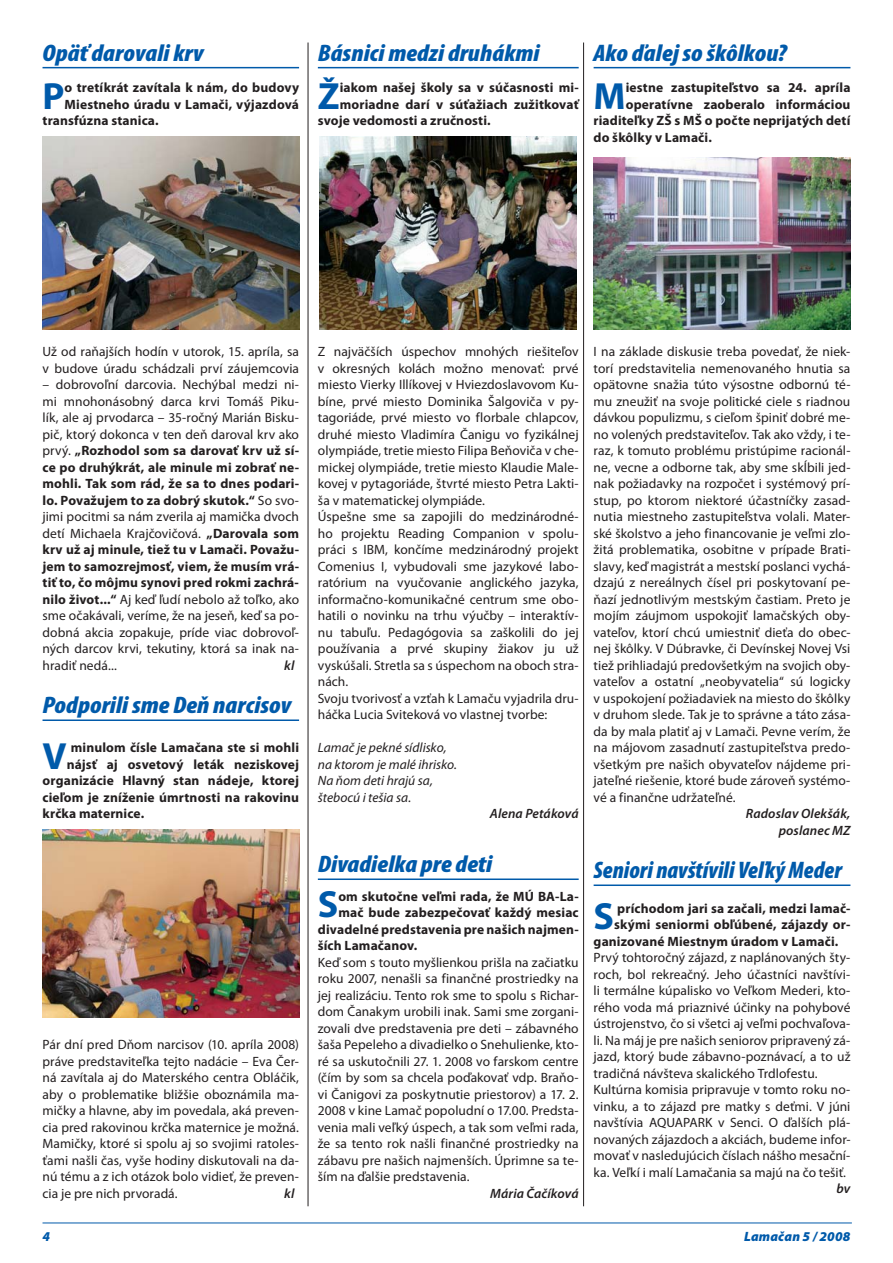
<style>
.page{position:relative;width:893px;height:1263px;background:#fff}
.page>*{position:absolute;margin:0;border:0;box-sizing:border-box;transform-origin:0 0}
.t1{font:700 37.95px "Myriad Pro";color:#005aaa}
.t2{font:italic 900 condensed 24px "Myriad Pro";color:#005aaa;scale:1.1 1}
.t3{font:italic 900 condensed 24px "Myriad Pro";color:#005aaa}
.t4{font:13.5px/16.5px "Myriad Pro";color:#231f20;text-align:justify}
.t5{font:700 13.5px "Myriad Pro";letter-spacing:.01em;color:#231f20}
.t6{font:italic 13.5px/16.5px "Myriad Pro";color:#231f20}
.t7{font:italic 600 13.5px/16.5px "Myriad Pro";letter-spacing:.005em;color:#231f20;text-align:right}
.t8{font:italic 900 13.5px "Myriad Pro";letter-spacing:.015em;color:#005aaa}
.s1{font-weight:700}
</style>
<div class="page">
<hr style="left:43px;top:1222px;width:809px;height:1px;background:#005aaa">
<hr style="left:43px;top:67px;width:256px;height:1px;background:#005aaa">
<hr style="left:43px;top:719px;width:256px;height:2px;background:#005aaa">
<hr style="left:308px;top:43px;width:1px;height:1163px;background:#231f20">
<hr style="left:583px;top:43px;width:1px;height:1163px;background:#231f20">
<img style="left:43px;top:136px;width:256px;height:194px">
<hr style="left:318px;top:67px;width:261px;height:1px;background:#005aaa">
<hr style="left:318px;top:878px;width:261px;height:2px;background:#005aaa">
<hr style="left:594px;top:67px;width:256px;height:1px;background:#005aaa">
<hr style="left:594px;top:884px;width:256px;height:2px;background:#005aaa">
<img style="left:43px;top:829px;width:256px;height:188px">
<img style="left:320px;top:136px;width:256px;height:194px">
<img style="left:594px;top:157px;width:256px;height:173px">
<h2 class="t2" style="left:43px;top:43px;width:148px">Opäť darovali krv</h2>
<h1 class="t1" style="left:43px;top:81px;width:24px">P</h1>
<p class="t5" style="left:65px;top:82px;width:236px">o tretíkrát zavítala k nám, do budovy</p>
<p class="t5" style="left:65px;top:99px;width:236px">Miestneho úradu v Lamači, výjazdová</p>
<p class="t5" style="left:43px;top:115px;width:118px">transfúzna stanica.</p>
<h2 class="t2" style="left:318px;top:43px;width:203px">Básnici medzi druhákmi</h2>
<h1 class="t1" style="left:318px;top:81px;width:23px">Ž</h1>
<p class="t5" style="left:340px;top:82px;width:240px">iakom našej školy sa v súčasnosti mi-</p>
<p class="t5" style="left:340px;top:99px;width:240px">moriadne darí v súťažiach zužitkovať</p>
<p class="t5" style="left:318px;top:115px;width:174px">svoje vedomosti a zručnosti.</p>
<h2 class="t2" style="left:594px;top:43px;width:177px">Ako ďalej so škôlkou?</h2>
<h1 class="t1" style="left:594px;top:81px;width:34px">M</h1>
<p class="t5" style="left:626px;top:82px;width:226px">iestne zastupiteľstvo sa 24. apríla</p>
<p class="t5" style="left:626px;top:99px;width:226px">operatívne zaoberalo informáciou</p>
<p class="t5" style="left:594px;top:115px;width:258px">riaditeľky ZŠ s MŠ o počte neprijatých detí</p>
<p class="t5" style="left:594px;top:132px;width:120px">do škôlky v Lamači.</p>
<p class="t4" style="left:43px;top:345px;width:258px">Už od raňajších hodín v utorok, 15. apríla, sa v budove úradu schádzali prví záujemcovia</p>
<p class="t4" style="left:43px;top:378px;width:258px">– dobrovoľní darcovia. Nechýbal medzi ni&shy;mi mnohonásobný darca krvi Tomáš Piku&shy;lík, ale aj prvodarca – 35-ročný Marián Bisku&shy;pič, ktorý dokonca v ten deň daroval krv ako prvý. <span class="s1">„Rozhodol som sa darovať krv už sí&shy;ce po druhýkrát, ale minule mi zobrať ne&shy;mohli. Tak som rád, že sa to dnes podari&shy;lo. Považujem to za dobrý skutok.“</span> So svo&shy;jimi pocitmi sa nám zverila aj mamička dvoch detí Michaela Krajčovičová. <span class="s1">„Darovala som krv už aj minule, tiež tu v Lamači. Považu&shy;jem to samozrejmosť, viem, že musím vrá&shy;tiť to, čo môjmu synovi pred rokmi zachrá&shy;nilo život...“</span> Aj keď ľudí nebolo až toľko, ako sme očakávali, veríme, že na jeseň, keď sa po&shy;dobná akcia zopakuje, príde viac dobrovoľ&shy;ných darcov krvi, tekutiny, ktorá sa inak na&shy;hradiť nedá...</p>
<p class="t7" style="left:284px;top:658px;width:12px">kl</p>
<h2 class="t2" style="left:43px;top:696px;width:228px">Podporili sme Deň narcisov</h2>
<h1 class="t1" style="left:43px;top:741px;width:26px">V</h1>
<p class="t5" style="left:71px;top:742px;width:230px">minulom čísle Lamačana ste si mohli</p>
<p class="t5" style="left:67px;top:759px;width:234px">nájsť aj osvetový leták neziskovej</p>
<p class="t5" style="left:43px;top:775px;width:258px">organizácie Hlavný stan nádeje, ktorej</p>
<p class="t5" style="left:43px;top:792px;width:258px">cieľom je zníženie úmrtnosti na rakovinu</p>
<p class="t5" style="left:43px;top:808px;width:103px">krčka maternice.</p>
<p class="t4" style="left:43px;top:1038px;width:258px">Pár dní pred Dňom narcisov (10. apríla 2008) práve predstaviteľka tejto nadácie – Eva Čer&shy;ná zavítala aj do Materského centra Obláčik, aby o problematike bližšie oboznámila ma&shy;mičky a hlavne, aby im povedala, aká preven&shy;cia pred rakovinou krčka maternice je možná.<br>Mamičky, ktoré si spolu aj so svojimi ratoles&shy;ťami našli čas, vyše hodiny diskutovali na da&shy;nú tému a z ich otázok bolo vidieť, že preven&shy;cia je pre nich prvoradá.</p>
<p class="t7" style="left:284px;top:1186px;width:12px">kl</p>
<p class="t4" style="left:318px;top:345px;width:262px;text-align:left">Z najväčších úspechov mnohých riešiteľov v okresných kolách možno menovať: prvé miesto Vierky Illíkovej v Hviezdoslavovom Ku&shy;bíne, prvé miesto Dominika Šalgoviča v py&shy;tagoriáde, prvé miesto vo florbale chlapcov, druhé miesto Vladimíra Čanigu vo fyzikálnej olympiáde, tretie miesto Filipa Beňoviča v che&shy;mickej olympiáde, tretie miesto Klaudie Male&shy;kovej v pytagoriáde, štvrté miesto Petra Lakti&shy;ša v matematickej olympiáde.<br>Úspešne sme sa zapojili do medzinárodné&shy;ho projektu Reading Companion v spolu&shy;práci s IBM, končíme medzinárodný projekt Comenius I, vybudovali sme jazykové labo&shy;ratórium na vyučovanie anglického jazyka, informačno-komunikačné centrum sme obo&shy;hatili o novinku na trhu výučby – interaktív&shy;nu tabuľu. Pedagógovia sa zaškolili do jej používania a prvé skupiny žiakov ju už vyskúšali. Stretla sa s úspechom na oboch stra&shy;nách.<br>Svoju tvorivosť a vzťah k Lamaču vyjadrila dru&shy;háčka Lucia Sviteková vo vlastnej tvorbe:</p>
<p class="t6" style="left:318px;top:741px;width:141px">Lamač je pekné sídlisko, na ktorom je malé ihrisko.<br>Na ňom deti hrajú sa, štebocú i tešia sa.</p>
<p class="t7" style="left:490px;top:807px;width:90px">Alena Petáková</p>
<h2 class="t2" style="left:318px;top:855px;width:160px">Divadielka pre deti</h2>
<h1 class="t1" style="left:318px;top:890px;width:22px">S</h1>
<p class="t5" style="left:338px;top:891px;width:242px">om skutočne veľmi rada, že MÚ BA-La-</p>
<p class="t5" style="left:338px;top:907px;width:242px">mač bude zabezpečovať každý mesiac</p>
<p class="t5" style="left:318px;top:924px;width:262px">divadelné predstavenia pre našich najmen-</p>
<p class="t5" style="left:318px;top:940px;width:101px">ších Lamačanov.</p>
<p class="t4" style="left:318px;top:955px;width:262px">Keď som s touto myšlienkou prišla na začiatku roku 2007, nenašli sa finančné prostriedky na jej realizáciu. Tento rok sme to spolu s Richar&shy;dom Čanakym urobili inak. Sami sme zorgani&shy;zovali dve predstavenia pre deti – zábavného šaša Pepeleho a divadielko o Snehulienke, kto&shy;ré sa uskutočnili 27. 1. 2008 vo farskom centre (čím by som sa chcela poďakovať vdp. Braňo&shy;vi Čanigovi za poskytnutie priestorov) a 17. 2.<br>2008 v kine Lamač popoludní o 17.00. Predsta&shy;venia mali veľký úspech, a tak som veľmi rada, že sa tento rok našli finančné prostriedky na zábavu pre našich najmenších. Úprimne sa te&shy;ším na ďalšie predstavenia.</p>
<p class="t7" style="left:490px;top:1186px;width:90px">Mária Čačíková</p>
<p class="t4" style="left:594px;top:345px;width:258px">I na základe diskusie treba povedať, že niek&shy;torí predstavitelia nemenovaného hnutia sa opätovne snažia túto výsostne odbornú té&shy;mu zneužiť na svoje politické ciele s riadnou dávkou populizmu, s cieľom špiniť dobré me&shy;no volených predstaviteľov. Tak ako vždy, i te&shy;raz, k tomuto problému pristúpime racionál&shy;ne, vecne a odborne tak, aby sme skĺbili jed&shy;nak požiadavky na rozpočet i systémový prí&shy;stup, po ktorom niektoré účastníčky zasad&shy;nutia miestneho zastupiteľstva volali. Mater&shy;ské školstvo a jeho financovanie je veľmi zlo&shy;žitá problematika, osobitne v prípade Brati&shy;slavy, keď magistrát a mestskí poslanci vychá&shy;dzajú z nereálnych čísel pri poskytovaní pe&shy;ňazí jednotlivým mestským častiam. Preto je mojím záujmom uspokojiť lamačských oby&shy;vateľov, ktorí chcú umiestniť dieťa do obec&shy;nej škôlky. V Dúbravke, či Devínskej Novej Vsi tiež prihliadajú predovšetkým na svojich oby&shy;vateľov a ostatní „neobyvatelia“ sú logicky v uspokojení požiadaviek na miesto do škôlky v druhom slede. Tak je to správne a táto zása&shy;da by mala platiť aj v Lamači. Pevne verím, že na májovom zasadnutí zastupiteľstva predo&shy;všetkým pre našich obyvateľov nájdeme pri&shy;jateľné riešenie, ktoré bude zároveň systémo&shy;vé a finančne udržateľné.</p>
<p class="t7" style="left:746px;top:807px;width:106px">Radoslav Olekšák, poslanec MZ</p>
<h2 class="t3" style="left:594px;top:861px;width:250px">Seniori navštívili Veľký Meder</h2>
<h1 class="t1" style="left:594px;top:902px;width:22px">S</h1>
<p class="t5" style="left:617px;top:903px;width:235px">príchodom jari sa začali, medzi lamač-</p>
<p class="t5" style="left:614px;top:919px;width:238px">skými seniormi obľúbené, zájazdy or-</p>
<p class="t5" style="left:594px;top:936px;width:246px">ganizované Miestnym úradom v Lamači.</p>
<p class="t4" style="left:594px;top:951px;width:258px;text-align:left">Prvý tohtoročný zájazd, z naplánovaných šty&shy;roch, bol rekreačný. Jeho účastníci navštívi&shy;li termálne kúpalisko vo Veľkom Mederi, kto&shy;rého voda má priaznivé účinky na pohybové ústrojenstvo, čo si všetci aj veľmi pochvaľova&shy;li. Na máj je pre našich seniorov pripravený zá&shy;jazd, ktorý bude zábavno-poznávací, a to už tradičná návšteva skalického Trdlofestu.<br>Kultúrna komisia pripravuje v tomto roku no&shy;vinku, a to zájazd pre matky s deťmi. V júni navštívia AQUAPARK v Senci. O ďalších plá&shy;novaných zájazdoch a akciách, budeme infor&shy;movať v nasledujúcich číslach nášho mesační&shy;ka. Veľkí i malí Lamačania sa majú na čo tešiť.</p>
<p class="t7" style="left:836px;top:1182px;width:15px">bv</p>
<p class="t8" style="left:43px;top:1231px;width:9px">4</p>
<p class="t8" style="left:744px;top:1231px;width:108px">Lamačan 5 / 2008</p>
</div>
